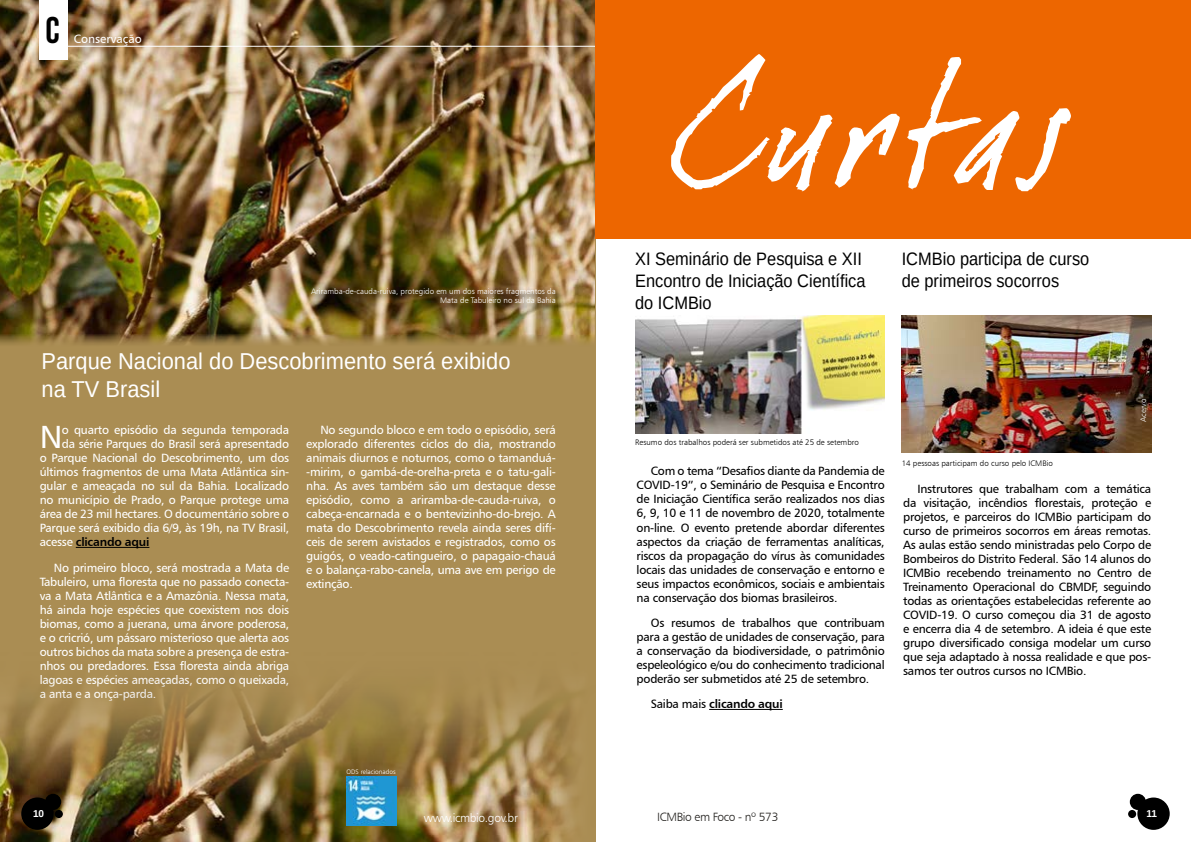
<style>
.page{position:relative;width:1191px;height:842px;background:#fff}
.page>*{position:absolute;margin:0;border:0;box-sizing:border-box;transform-origin:0 0}
.t1{font:37px "Bebas Neue";color:#000}
.t2{font:32.2px "Humanist 777 BT Roman B";color:#fff}
.t3{font:23px/27.6px "Arimo";color:#fff;scale:.95 1}
.t4{font:18px/21.6px "Arimo";color:#000;scale:.91 1}
.t5{font:12px/14px "Humanist 777 BT Roman B";letter-spacing:-.02em;color:#000;text-align:justify}
.t6{font:12px/14px "Humanist 777 BT Roman B";letter-spacing:-.02em;color:#fff;text-align:justify}
.t7{font:12px "Humanist 777 BT Bold B";letter-spacing:-.02em;color:#000}
.t8{font:12px "Humanist 777 BT Light B";letter-spacing:-.03em;color:#24221f}
.t9{font:12px "Humanist 777 BT Light B";letter-spacing:-.03em;color:#fff}
.t10{font:12px "Humanist 777 BT Roman B";color:#fff}
.t11{font:700 10px "Liberation Sans";color:#fff}
.t12{font:8px/9.6px "Humanist 777 BT Light B";color:#fff;text-align:right}
.t13{font:8px "Humanist 777 BT Light B";color:#000}
.t14{font:6.6px "Humanist 777 BT Light B";color:#fff}
.s1{font-family:"Humanist 777 BT Roman B";color:#fff}
.s2{font-family:"Humanist 777 BT Roman B"}
</style>
<div class="page">
<div style="left:1137px;top:797px;width:32px;height:33px;background:#000;border-radius:50%"></div>
<div style="left:1129px;top:794px;width:17px;height:16px;background:#000;border-radius:50%"></div>
<div style="left:1128px;top:810px;width:8px;height:8px;background:#000;border-radius:50%"></div>
<div style="left:0;top:0;width:595px;height:841px;background:#aa8d53"></div>
<hr style="left:76px;top:547px;width:73px;height:1px;background:#000">
<img style="left:0;top:0;width:595px;height:345px">
<div style="left:40px;top:0;width:28px;height:60px;background:#fff"></div>
<hr style="left:61px;top:46px;width:534px;height:1px;background:#fff">
<img style="left:0;top:689px;width:595px;height:153px">
<img style="left:346px;top:776px;width:50px;height:50px">
<div style="left:21px;top:797px;width:33px;height:33px;background:#000;border-radius:50%"></div>
<div style="left:45px;top:794px;width:16px;height:16px;background:#000;border-radius:50%"></div>
<div style="left:55px;top:810px;width:8px;height:8px;background:#000;border-radius:50%"></div>
<div style="left:310px;top:286px;width:254px;height:26px;background:#000;opacity:.75"></div>
<div style="left:595px;top:0;width:596px;height:238px;background:#ed6600"></div>
<hr style="left:709px;top:709px;width:73px;height:1px;background:#000">
<svg style="left:671px;top:54px;width:400px;height:138px"></svg>
<img style="left:635px;top:316px;width:249px;height:117px">
<img style="left:901px;top:316px;width:250px;height:137px">
<h1 class="t1" style="left:45px;top:9px;width:16px">C</h1>
<p class="t10" style="left:74px;top:31px;width:69px">Conservação</p>
<p class="t12" style="left:311px;top:286px;width:246px">Ariramba-de-cauda-ruiva, protegido em um dos maiores fragmentos da<br>Mata de Tabuleiro no sul da Bahia</p>
<h3 class="t3" style="left:42px;top:347px;width:495px">Parque Nacional do Descobrimento será exibido na TV Brasil</h3>
<p class="t6" style="left:306px;top:423px;width:251px;text-indent:14px">No segundo bloco e em todo o episódio, será explorado diferentes ciclos do dia, mostrando animais diurnos e noturnos, como o tamanduá--mirim, o gambá-de-orelha-preta e o tatu-gali&shy;nha. As aves também são um destaque desse episódio, como a ariramba-de-cauda-ruiva, o cabeça-encarnada e o bentevizinho-do-brejo. A mata do Descobrimento revela ainda seres difí&shy;ceis de serem avistados e registrados, como os guigós, o veado-catingueiro, o papagaio-chauá e o balança-rabo-canela, uma ave em perigo de extinção.</p>
<p class="t6" style="left:40px;top:423px;width:251px;text-align:right">o quarto episódio da segunda temporada<br>da série Parques do Brasil será apresentado<br>o Parque Nacional do Descobrimento, um dos últimos fragmentos de uma Mata Atlântica sin&shy;gular e ameaçada no sul da Bahia. Localizado no município de Prado, o Parque protege uma área de 23 mil hectares. O documentário sobre o Parque será exibido dia 6/9, às 19h, na TV Brasil,</p>
<p class="t7" style="left:40px;top:534px;width:111px"><span class="s1">acesse</span> clicando aqui</p>
<p class="t6" style="left:40px;top:560px;width:251px;text-indent:14px">No primeiro bloco, será mostrada a Mata de Tabuleiro, uma floresta que no passado conecta&shy;va a Mata Atlântica e a Amazônia. Nessa mata, há ainda hoje espécies que coexistem nos dois biomas, como a juerana, uma árvore poderosa, e o cricrió, um pássaro misterioso que alerta aos outros bichos da mata sobre a presença de estra&shy;nhos ou predadores. Essa floresta ainda abriga lagoas e espécies ameaçadas, como o queixada, a anta e a onça-parda.</p>
<h2 class="t2" style="left:40px;top:417px;width:24px">N</h2>
<p class="t14" style="left:346px;top:768px;width:51px">ODS relacionados</p>
<p class="t11" style="left:33px;top:807px;width:13px">10</p>
<p class="t9" style="left:424px;top:810px;width:96px">www.icmbio.gov.br</p>
<h3 class="t4" style="left:635px;top:248px;width:255px">XI Seminário de Pesquisa e XII<br>Encontro de Iniciação Científica do ICMBio</h3>
<h3 class="t4" style="left:901px;top:248px;width:208px">ICMBio participa de curso de primeiros socorros</h3>
<p class="t13" style="left:635px;top:437px;width:225px">Resumo dos trabalhos poderá ser submetidos até 25 de setembro</p>
<p class="t12" style="left:1138px;top:422px;width:25px;rotate:-90deg">Acervo</p>
<p class="t5" style="left:636px;top:464px;width:250px;text-indent:14px">Com o tema “Desafios diante da Pandemia de COVID-19”, o Seminá rio de Pesquisa e Encontro de Iniciação Científica serão realizados nos dias 6, 9, 10 e 11 de novembro de 2020, totalmente on-line. O evento pretende abordar diferentes aspectos da criação de ferramentas analíticas, riscos da propagação do vírus às comunidades locais das unidades de conservação e entorno e seus impactos econômicos, sociais e ambientais na conservação dos biomas brasileiros.</p>
<p class="t5" style="left:636px;top:615px;width:250px;text-indent:14px">Os resumos de trabalhos que contribuam para a gestão de unidades de conservação, para a conservação da biodiversidade, o patrimônio espeleológico e/ou do conhecimento tradicional poderão ser submetidos até 25 de setembro.</p>
<p class="t7" style="left:651px;top:696px;width:133px"><span class="s2">Saiba mais</span> clicando aqui</p>
<p class="t13" style="left:901px;top:458px;width:153px">14 pessoas participam do curso pelo ICMBio</p>
<p class="t5" style="left:903px;top:481px;width:250px;text-indent:14px">Instrutores que trabalham com a temática da visitação, incêndios florestais, proteção e projetos, e parceiros do ICMBio participam do curso de primeiros socorros em áreas remotas.<br>As aulas estão sendo ministradas pelo Corpo de Bombeiros do Distrito Federal. São 14 alunos do ICMBio recebendo treinamento no Centro de Treinamento Operacional do CBMDF, seguindo todas as orientações estabelecidas referente ao COVID-19. O curso começou dia 31 de agosto e encerra dia 4 de setembro. A ideia é que este grupo diversificado consiga modelar um curso que seja adaptado à nossa realidade e que pos&shy;samos ter outros cursos no ICMBio.</p>
<p class="t8" style="left:657px;top:810px;width:123px">ICMBio em Foco - nº 573</p>
<p class="t11" style="left:1146px;top:807px;width:12px">11</p>
</div>
